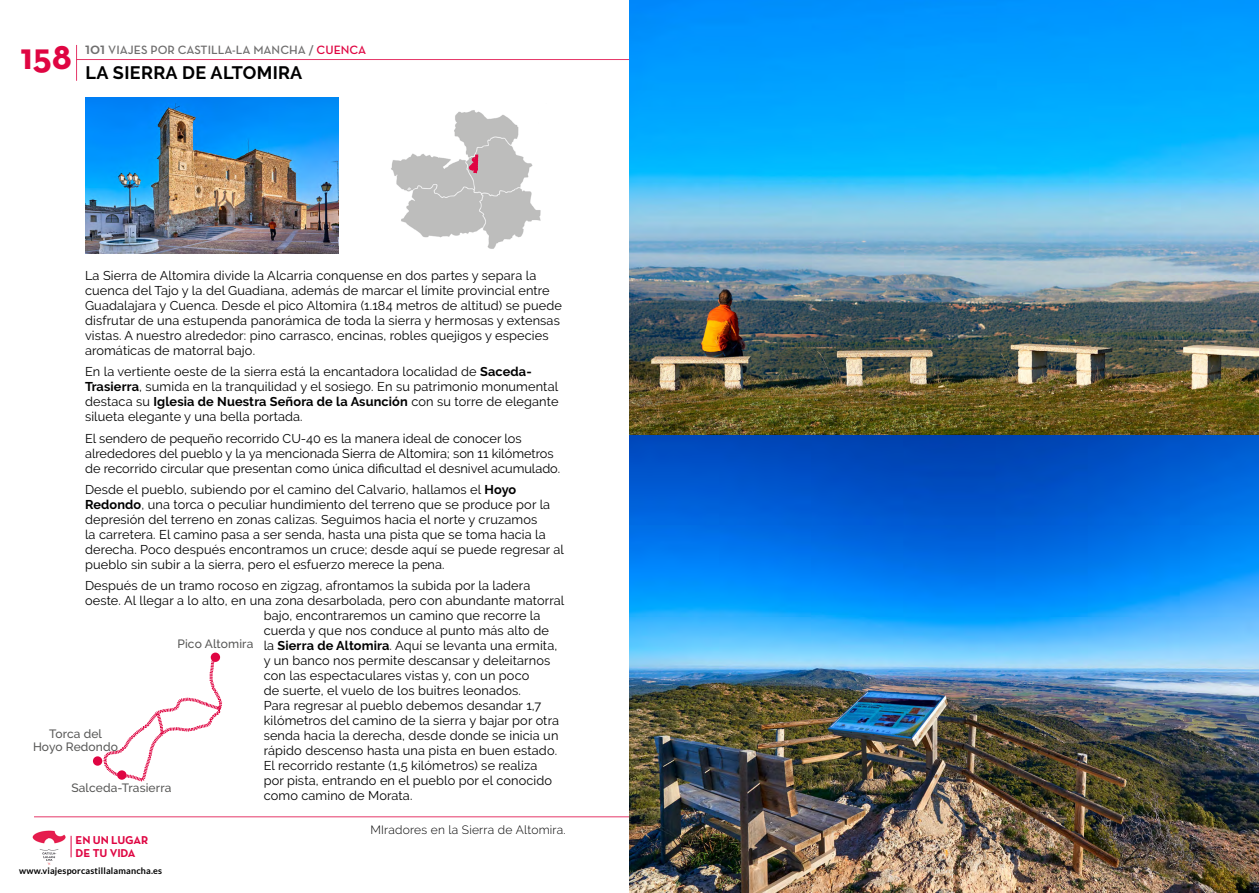
<style>
.page{position:relative;width:1259px;height:893px;background:#fff}
.page>*{position:absolute;margin:0;border:0;box-sizing:border-box;transform-origin:0 0}
.t1{font:700 37.5px "Neutra Text";color:#df0542}
.t2{font:700 18px "Raleway";letter-spacing:.02em;color:#000}
.t3{font:12.75px/15px "Raleway";letter-spacing:.01em;color:#000}
.t4{font:600 12.3px "Neutra Text";color:#706f6f}
.t5{font:500 12px/13.2px "Raleway";letter-spacing:.01em;color:#575756;text-align:center}
.t6{font:300 12px "Raleway";letter-spacing:.02em;color:#000}
.t7{font:700 11.55px/13.6px "Neutra Text";letter-spacing:-.01em;color:#df0542}
.t8{font:700 9px "Lato";letter-spacing:.02em;color:#000}
.s1{font-size:16.35px}
.s2{color:#df0542}
.s3{font-weight:700}
</style>
<div class="page">
<img style="left:391px;top:110px;width:150px;height:139px">
<hr style="left:76px;top:45px;width:1px;height:36px;background:#df0542">
<hr style="left:77px;top:59px;width:552px;height:1px;background:#df0542">
<hr style="left:34px;top:816px;width:595px;height:1px;background:#df0542">
<img style="left:32px;top:830px;width:34px;height:30px">
<img style="left:46px;top:860px;width:7px;height:5px">
<svg style="left:56px;top:836px;width:16px;height:24px"></svg>
<img style="left:629px;top:0;width:630px;height:893px">
<img style="left:85px;top:98px;width:254px;height:155px">
<div style="left:211px;top:653px;width:9px;height:9px;background:#df0542;border-radius:50%"></div>
<div style="left:93px;top:756px;width:9px;height:10px;background:#df0542;border-radius:50%"></div>
<svg style="left:103px;top:655px;width:120px;height:127px"></svg>
<svg style="left:467px;top:151px;width:14px;height:25px"></svg>
<h1 class="t1" style="left:20px;top:33px;width:53px">158</h1>
<p class="t4" style="left:85px;top:42px;width:283px"><span class="s1">101</span> VIAJES POR CASTILLA-LA MANCHA / <span class="s2">CUENCA</span></p>
<h2 class="t2" style="left:85px;top:63px;width:218px">LA SIERRA DE ALTOMIRA</h2>
<p class="t3" style="left:85px;top:268px;width:478px">La Sierra de Altomira divide la Alcarria conquense en dos partes y separa la cuenca del Tajo y la del Guadiana, además de marcar el límite provincial entre Guadalajara y Cuenca. Desde el pico Altomira (1.184 metros de altitud) se puede disfrutar de una estupenda panorámica de toda la sierra y hermosas y extensas vistas. A nuestro alrededor: pino carrasco, encinas, robles quejigos y especies aromáticas de matorral bajo.</p>
<p class="t3" style="left:85px;top:364px;width:475px">En la vertiente oeste de la sierra está la encantadora localidad de <span class="s3">Saceda-Trasierra</span>, sumida en la tranquilidad y el sosiego. En su patrimonio monumental destaca su <span class="s3">Iglesia de Nuestra Señora de la Asunción</span> con su torre de elegante silueta elegante y una bella portada.</p>
<p class="t3" style="left:85px;top:431px;width:477px">El sendero de pequeño recorrido CU-40 es la manera ideal de conocer los alrededores del pueblo y la ya mencionada Sierra de Altomira; son 11 kilómetros de recorrido circular que presentan como única dificultad el desnivel acumulado.</p>
<p class="t3" style="left:85px;top:482px;width:480px">Desde el pueblo, subiendo por el camino del Calvario, hallamos el <span class="s3">Hoyo Redondo</span>, una torca o peculiar hundimiento del terreno que se produce por la depresión del terreno en zonas calizas. Seguimos hacia el norte y cruzamos<br>la carretera. El camino pasa a ser senda, hasta una pista que se toma hacia la derecha. Poco después encontramos un cruce; desde aquí se puede regresar al pueblo sin subir a la sierra, pero el esfuerzo merece la pena.</p>
<p class="t3" style="left:85px;top:578px;width:447px">Después de un tramo rocoso en zigzag, afrontamos la subida por la ladera</p>
<p class="t3" style="left:85px;top:593px;width:481px">oeste. Al llegar a lo alto, en una zona desarbolada, pero con abundante matorral</p>
<p class="t3" style="left:264px;top:608px;width:278px">bajo, encontraremos un camino que recorre la</p>
<p class="t3" style="left:264px;top:623px;width:287px">cuerda y que nos conduce al punto más alto de</p>
<p class="t3" style="left:264px;top:638px;width:295px">la <span class="s3">Sierra de Altomira</span>. Aquí se levanta una ermita,</p>
<p class="t3" style="left:264px;top:653px;width:288px">y un banco nos permite descansar y deleitarnos</p>
<p class="t3" style="left:264px;top:668px;width:267px">con las espectaculares vistas y, con un poco</p>
<p class="t3" style="left:264px;top:683px;width:259px">de suerte, el vuelo de los buitres leonados.</p>
<p class="t3" style="left:264px;top:698px;width:279px">Para regresar al pueblo debemos desandar 1,7</p>
<p class="t3" style="left:264px;top:713px;width:297px">kilómetros del camino de la sierra y bajar por otra</p>
<p class="t3" style="left:264px;top:728px;width:296px">senda hacia la derecha, desde donde se inicia un</p>
<p class="t3" style="left:264px;top:743px;width:295px">rápido descenso hasta una pista en buen estado.</p>
<p class="t3" style="left:264px;top:758px;width:275px">El recorrido restante (1,5 kilómetros) se realiza</p>
<p class="t3" style="left:264px;top:773px;width:290px">por pista, entrando en el pueblo por el conocido</p>
<p class="t3" style="left:264px;top:788px;width:150px">como camino de Morata.</p>
<p class="t5" style="left:177px;top:637px;width:77px">Pico Altomira</p>
<p class="t5" style="left:33px;top:727px;width:86px">Torca del<br>Hoyo Redondo</p>
<p class="t5" style="left:71px;top:781px;width:102px">Salceda-Trasierra</p>
<p class="t7" style="left:76px;top:833px;width:74px">EN UN LUGAR<br>DE TU VIDA</p>
<p class="t8" style="left:19px;top:866px;width:144px">www.viajesporcastillalamancha.es</p>
<p class="t6" style="left:370px;top:823px;width:197px">MIradores en la Sierra de Altomira.</p>
</div>
